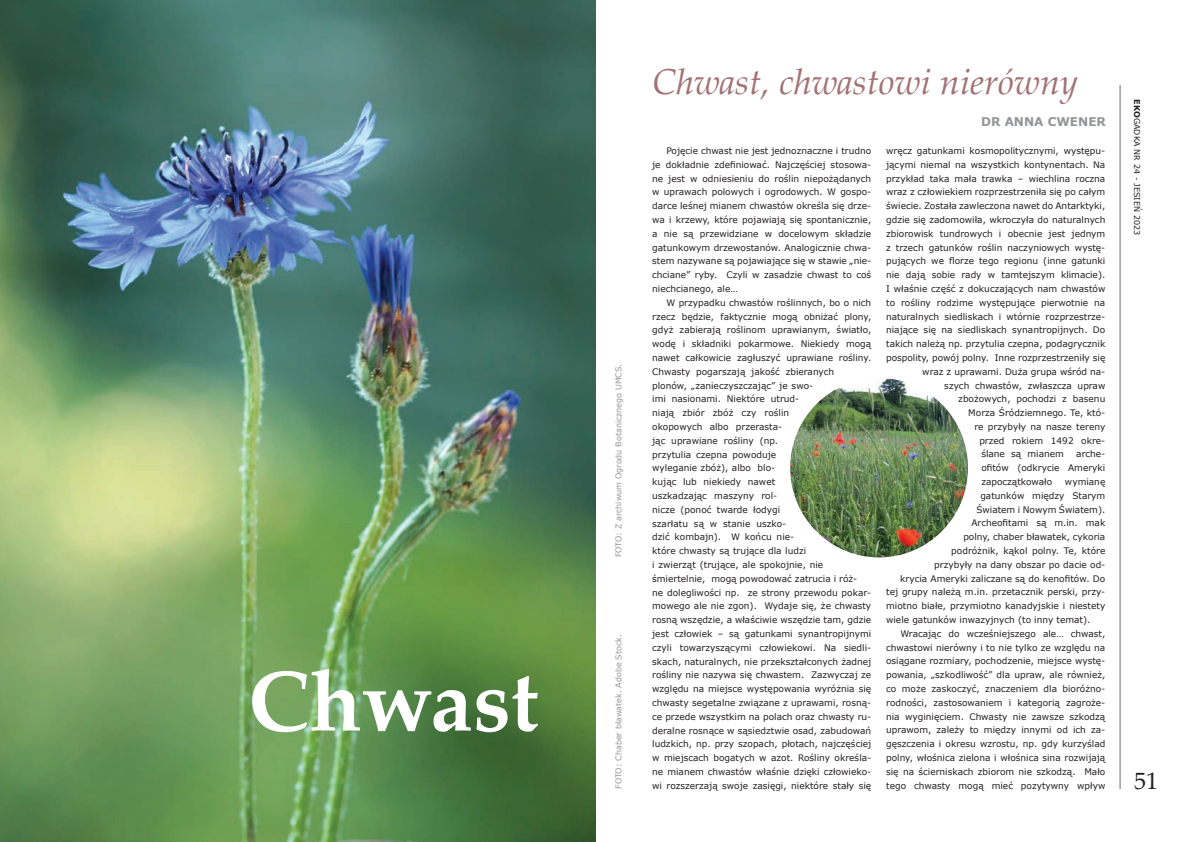
<style>
.page{position:relative;width:1191px;height:842px;background:#fff}
.page>*{position:absolute;margin:0;border:0;box-sizing:border-box;transform-origin:0 0}
.t1{font:700 85px "Palatino Linotype";color:#fff}
.t2{font:italic 36px "Palatino Linotype";color:#a37275}
.t3{font:24px "Palatino Linotype";color:#231f20}
.t4{font:700 12px "Verdana";color:#939598}
.t5{font:9px/13.8px "Verdana";color:#231f20;text-align:justify}
.t6{font:8px "Verdana";color:#939598}
.t7{font:8px "Verdana";color:#231f20}
.s1{font-weight:700}
</style>
<div class="page">
<hr style="left:1119px;top:85px;width:1px;height:704px;background:#939598">
<img style="left:0;top:0;width:595px;height:842px">
<img style="left:790px;top:378px;width:178px;height:179px">
<h1 class="t1" style="left:248px;top:641px;width:292px">Chwast</h1>
<p class="t6" style="left:613px;top:557px;width:195px;rotate:-90deg">FOTO: Z archiwum Ogrodu Botanicznego UMCS.</p>
<p class="t6" style="left:613px;top:789px;width:156px;rotate:-90deg">FOTO: Chaber bławatek. Adobe Stock.</p>
<h2 class="t2" style="left:652px;top:57px;width:427px">Chwast, chwastowi nierówny</h2>
<h3 class="t4" style="left:981px;top:114px;width:126px">DR ANNA CWENER</h3>
<p class="t5" style="left:652px;top:144px;width:221px;text-indent:14px">Pojęcie chwast nie jest jednoznaczne i trudno je dokładnie zdefiniować. Najczęściej stosowa&shy;ne jest w odniesieniu do roślin niepożądanych w uprawach polowych i ogrodowych. W gospo&shy;darce leśnej mianem chwastów określa się drze&shy;wa i krzewy, które pojawiają się spontanicznie, a nie są przewidziane w docelowym składzie gatunkowym drzewostanów. Analogicznie chwa&shy;stem nazywane są pojawiające się w stawie „nie&shy;chciane” ryby. Czyli w zasadzie chwast to coś niechcianego, ale…</p>
<p class="t5" style="left:652px;top:296px;width:221px;text-align:left;text-indent:14px">W przypadku chwastów roślinnych, bo o nich rzecz będzie, faktycznie mogą obniżać plony, gdyż zabierają roślinom uprawianym, światło, wodę i składniki pokarmowe. Niekiedy mogą nawet całkowicie zagłuszyć uprawiane rośliny.<br>Chwasty pogarszają jakość zbieranych plonów, „zanieczyszczając” je swo-<br>imi nasionami. Niektóre utrud-<br>niają zbiór zbóż czy roślin<br>okopowych albo przerasta-<br>jąc uprawiane rośliny (np.<br>przytulia czepna powoduje<br>wyleganie zbóż), albo blo-<br>kując lub niekiedy nawet<br>uszkadzając maszyny rol-<br>nicze (ponoć twarde łodygi<br>szarłatu są w stanie uszko-<br>dzić kombajn). W końcu nie-<br>które chwasty są trujące dla ludzi<br>i zwierząt (trujące, ale spokojnie, nie śmiertelnie, mogą powodować zatrucia i róż-<br>ne dolegliwości np. ze strony przewodu pokar&shy;mowego ale nie zgon). Wydaje się, że chwasty rosną wszędzie, a właściwie wszędzie tam, gdzie jest człowiek – są gatunkami synantropijnymi czyli towarzyszącymi człowiekowi. Na siedli&shy;skach, naturalnych, nie przekształconych żadnej rośliny nie nazywa się chwastem. Zazwyczaj ze względu na miejsce występowania wyróżnia się chwasty segetalne związane z uprawami, rosną&shy;ce przede wszystkim na polach oraz chwasty ru&shy;deralne rosnące w sąsiedztwie osad, zabudowań ludzkich, np. przy szopach, płotach, najczęściej w miejscach bogatych w azot. Rośliny określa&shy;ne mianem chwastów właśnie dzięki człowieko&shy;wi rozszerzają swoje zasięgi, niektóre stały się</p>
<p class="t5" style="left:886px;top:144px;width:221px">wręcz gatunkami kosmopolitycznymi, występu-</p>
<p class="t5" style="left:886px;top:157px;width:221px">jącymi niemal na wszystkich kontynentach. Na</p>
<p class="t5" style="left:886px;top:171px;width:221px">przykład taka mała trawka – wiechlina roczna</p>
<p class="t5" style="left:886px;top:185px;width:221px">wraz z człowiekiem rozprzestrzeniła się po całym</p>
<p class="t5" style="left:886px;top:199px;width:221px">świecie. Została zawleczona nawet do Antarktyki,</p>
<p class="t5" style="left:886px;top:213px;width:221px">gdzie się zadomowiła, wkroczyła do naturalnych</p>
<p class="t5" style="left:886px;top:226px;width:221px">zbiorowisk tundrowych i obecnie jest jednym</p>
<p class="t5" style="left:886px;top:240px;width:221px">z trzech gatunków roślin naczyniowych wystę-</p>
<p class="t5" style="left:886px;top:254px;width:221px">pujących we florze tego regionu (inne gatunki</p>
<p class="t5" style="left:886px;top:268px;width:221px">nie dają sobie rady w tamtejszym klimacie).</p>
<p class="t5" style="left:886px;top:282px;width:221px">I właśnie część z dokuczających nam chwastów</p>
<p class="t5" style="left:886px;top:295px;width:221px">to rośliny rodzime występujące pierwotnie na</p>
<p class="t5" style="left:886px;top:309px;width:221px">naturalnych siedliskach i wtórnie rozprzestrze-</p>
<p class="t5" style="left:886px;top:323px;width:221px">niające się na siedliskach synantropijnych. Do</p>
<p class="t5" style="left:886px;top:337px;width:221px">takich należą np. przytulia czepna, podagrycznik</p>
<p class="t5" style="left:886px;top:351px;width:221px">pospolity, powój polny. Inne rozprzestrzeniły się</p>
<p class="t5" style="left:922px;top:364px;width:184px">wraz z uprawami. Duża grupa wśród na-</p>
<p class="t5" style="left:944px;top:378px;width:163px">szych chwastów, zwłaszcza upraw</p>
<p class="t5" style="left:958px;top:392px;width:149px">zbożowych, pochodzi z basenu</p>
<p class="t5" style="left:968px;top:406px;width:139px">Morza Śródziemnego. Te, któ-</p>
<p class="t5" style="left:974px;top:420px;width:133px">re przybyły na nasze tereny</p>
<p class="t5" style="left:979px;top:433px;width:127px">przed rokiem 1492 okre-</p>
<p class="t5" style="left:981px;top:447px;width:84px">ślane są mianem</p>
<p class="t5" style="left:981px;top:447px;width:126px;text-indent:95px">arche&shy;ofitów (odkrycie Ameryki zapoczątkowało</p>
<p class="t5" style="left:1065px;top:475px;width:42px">wymianę</p>
<p class="t5" style="left:980px;top:489px;width:127px">gatunków między Starym</p>
<p class="t5" style="left:976px;top:502px;width:131px">Światem i Nowym Światem).</p>
<p class="t5" style="left:971px;top:516px;width:136px">Archeofitami są m.in. mak</p>
<p class="t5" style="left:963px;top:530px;width:144px">polny, chaber bławatek, cykoria</p>
<p class="t5" style="left:951px;top:544px;width:156px">podróżnik, kąkol polny. Te, które</p>
<p class="t5" style="left:934px;top:558px;width:172px">przybyły na dany obszar po dacie od-</p>
<p class="t5" style="left:900px;top:571px;width:207px">krycia Ameryki zaliczane są do kenofitów. Do</p>
<p class="t5" style="left:886px;top:585px;width:221px">tej grupy należą m.in. przetacznik perski, przy-</p>
<p class="t5" style="left:886px;top:599px;width:221px">miotno białe, przymiotno kanadyjskie i niestety</p>
<p class="t5" style="left:886px;top:613px;width:206px">wiele gatunków inwazyjnych (to inny temat).</p>
<p class="t5" style="left:900px;top:627px;width:206px">Wracając do wcześniejszego ale… chwast,</p>
<p class="t5" style="left:886px;top:640px;width:221px">chwastowi nierówny i to nie tylko ze względu na</p>
<p class="t5" style="left:886px;top:654px;width:221px">osiągane rozmiary, pochodzenie, miejsce wystę-</p>
<p class="t5" style="left:886px;top:668px;width:221px">powania, „szkodliwość” dla upraw, ale również,</p>
<p class="t5" style="left:886px;top:682px;width:221px">co może zaskoczyć, znaczeniem dla bioróżno-</p>
<p class="t5" style="left:886px;top:696px;width:221px">rodności, zastosowaniem i kategorią zagroże-</p>
<p class="t5" style="left:886px;top:709px;width:221px">nia wyginięciem. Chwasty nie zawsze szkodzą</p>
<p class="t5" style="left:886px;top:723px;width:221px">uprawom, zależy to między innymi od ich za-</p>
<p class="t5" style="left:886px;top:737px;width:221px">gęszczenia i okresu wzrostu, np. gdy kurzyślad</p>
<p class="t5" style="left:886px;top:751px;width:221px">polny, włośnica zielona i włośnica sina rozwijają</p>
<p class="t5" style="left:886px;top:765px;width:221px">się na ścierniskach zbiorom nie szkodzą. Mało</p>
<p class="t5" style="left:886px;top:778px;width:221px">tego chwasty mogą mieć pozytywny wpływ</p>
<p class="t7" style="left:1142px;top:99px;width:137px;rotate:90deg"><span class="s1">EKO</span>GADKA NR 24 - JESIEŃ 2023</p>
<h3 class="t3" style="left:1134px;top:764px;width:25px">51</h3>
</div>
